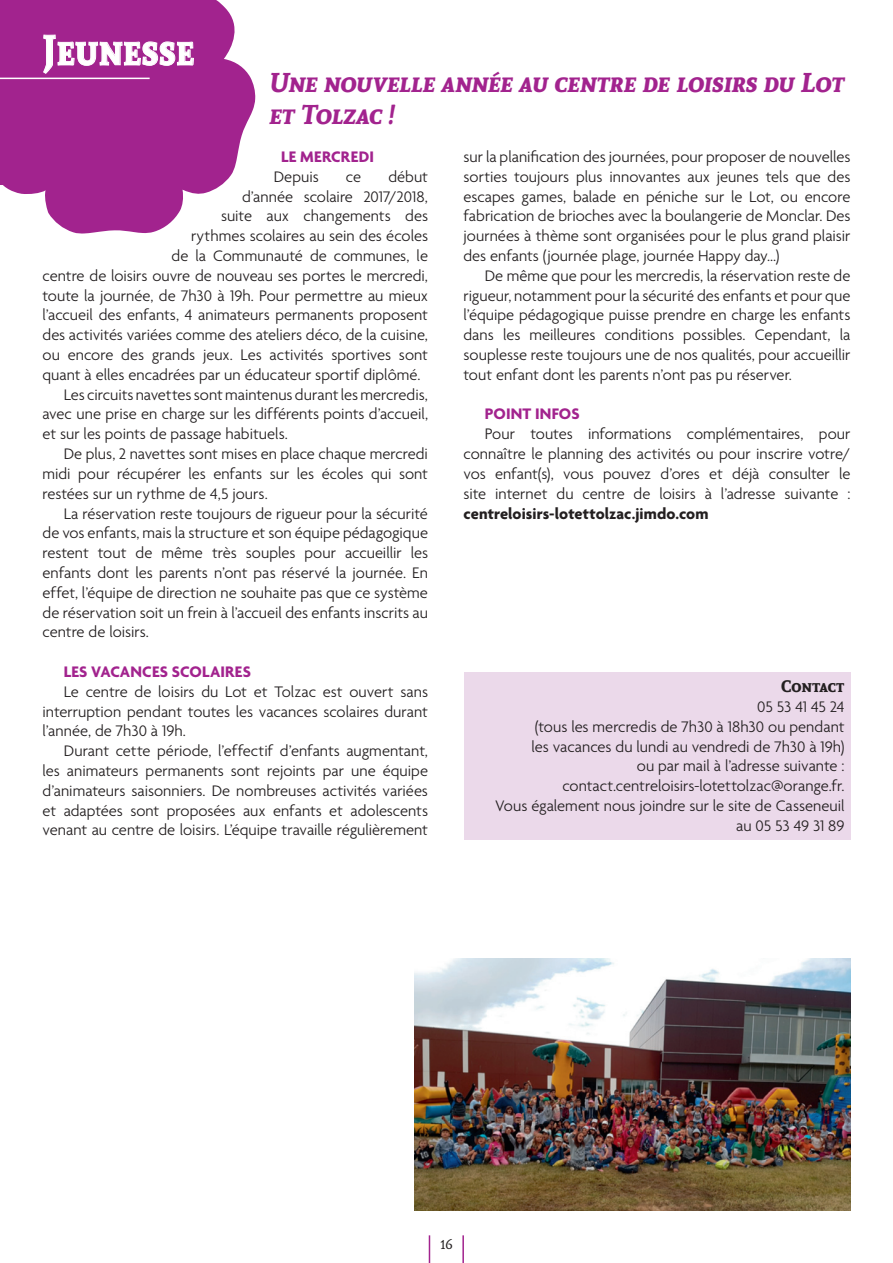
<style>
.page{position:relative;width:893px;height:1263px;background:#fff}
.page>*{position:absolute;margin:0;border:0;box-sizing:border-box;transform-origin:0 0}
.t1{font:700 42px "Andada SC";color:#fff;scale:.9 1}
.t2{font:italic 700 27px/32.4px "Andada SC";letter-spacing:-.015em;color:#a2238e}
.t3{font:300 16.5px/19.8px "Agenda";color:#231f20;text-align:justify}
.t4{font:700 16.5px "Agenda";letter-spacing:.01em;color:#a2238e}
.t5{font:700 16.5px "Agenda";letter-spacing:.005em;color:#231f20}
.t6{font:700 16.5px "Andada SC";letter-spacing:-.01em;color:#231f20}
.t7{font:13.5px "Andada SC";color:#231f20}
</style>
<div class="page">
<svg style="left:0;top:0;width:255px;height:234px;fill:#a2238e"></svg>
<svg style="left:43px;top:34px;width:151px;height:40px;background:#b0459f"></svg>
<hr style="left:0;top:78px;width:150px;height:1px;background:#fff">
<svg style="left:429px;top:1235px;width:1px;height:28px"></svg>
<hr style="left:462px;top:1235px;width:2px;height:28px;background:#a2238e">
<img style="left:415px;top:959px;width:435px;height:251px">
<div style="left:464px;top:672px;width:387px;height:168px;background:#ebd9ea"></div>
<h1 class="t1" style="left:43px;top:21px;width:171px">Jeunesse</h1>
<h2 class="t2" style="left:269px;top:65px;width:577px">Une nouvelle année au centre de loisirs du Lot et Tolzac !</h2>
<p class="t4" style="left:281px;top:147px;width:94px">LE MERCREDI</p>
<p class="t3" style="left:274px;top:166px;width:46px">Depuis</p>
<p class="t3" style="left:346px;top:166px;width:17px">ce</p>
<p class="t3" style="left:388px;top:166px;width:41px">début</p>
<p class="t3" style="left:242px;top:186px;width:187px">d’année scolaire 2017/2018,</p>
<p class="t3" style="left:221px;top:206px;width:209px">suite aux changements des</p>
<p class="t3" style="left:191px;top:226px;width:238px">rythmes scolaires au sein des écoles</p>
<p class="t3" style="left:172px;top:246px;width:258px">de la Communauté de communes, le</p>
<p class="t3" style="left:43px;top:265px;width:387px">centre de loisirs ouvre de nouveau ses portes le mercredi,</p>
<p class="t3" style="left:43px;top:285px;width:387px">toute la journée, de 7h30 à 19h. Pour permettre au mieux</p>
<p class="t3" style="left:43px;top:305px;width:387px">l’accueil des enfants, 4 animateurs permanents proposent</p>
<p class="t3" style="left:43px;top:325px;width:387px">des activités variées comme des ateliers déco, de la cuisine,</p>
<p class="t3" style="left:43px;top:345px;width:387px">ou encore des grands jeux. Les activités sportives sont</p>
<p class="t3" style="left:43px;top:364px;width:379px">quant à elles encadrées par un éducateur sportif diplômé.</p>
<p class="t3" style="left:64px;top:384px;width:366px">Les circuits navettes sont maintenus durant les mercredis,</p>
<p class="t3" style="left:43px;top:404px;width:387px">avec une prise en charge sur les différents points d’accueil,</p>
<p class="t3" style="left:43px;top:424px;width:247px">et sur les points de passage habituels.</p>
<p class="t3" style="left:64px;top:444px;width:366px">De plus, 2 navettes sont mises en place chaque mercredi</p>
<p class="t3" style="left:43px;top:463px;width:387px">midi pour récupérer les enfants sur les écoles qui sont</p>
<p class="t3" style="left:43px;top:483px;width:227px">restées sur un rythme de 4,5 jours.</p>
<p class="t3" style="left:64px;top:503px;width:366px">La réservation reste toujours de rigueur pour la sécurité</p>
<p class="t3" style="left:43px;top:523px;width:387px">de vos enfants, mais la structure et son équipe pédagogique</p>
<p class="t3" style="left:43px;top:543px;width:387px">restent tout de même très souples pour accueillir les</p>
<p class="t3" style="left:43px;top:562px;width:387px">enfants dont les parents n’ont pas réservé la journée. En</p>
<p class="t3" style="left:43px;top:582px;width:387px">effet, l’équipe de direction ne souhaite pas que ce système</p>
<p class="t3" style="left:43px;top:602px;width:387px">de réservation soit un frein à l’accueil des enfants inscrits au</p>
<p class="t3" style="left:43px;top:622px;width:108px">centre de loisirs.</p>
<p class="t4" style="left:64px;top:661px;width:189px">LES VACANCES SCOLAIRES</p>
<p class="t3" style="left:43px;top:681px;width:387px;text-indent:21px">Le centre de loisirs du Lot et Tolzac est ouvert sans interruption pendant toutes les vacances scolaires durant l’année, de 7h30 à 19h.</p>
<p class="t3" style="left:43px;top:741px;width:387px;text-indent:21px">Durant cette période, l’effectif d’enfants augmentant, les animateurs permanents sont rejoints par une équipe d’animateurs saisonniers. De nombreuses activités variées et adaptées sont proposées aux enfants et adolescents venant au centre de loisirs. L’équipe travaille régulièrement</p>
<p class="t3" style="left:463px;top:147px;width:388px">sur la planification des journées, pour proposer de nouvelles sorties toujours plus innovantes aux jeunes tels que des escapes games, balade en péniche sur le Lot, ou encore fabrication de brioches avec la boulangerie de Monclar. Des journées à thème sont organisées pour le plus grand plaisir des enfants (journée plage, journée Happy day...)</p>
<p class="t3" style="left:463px;top:265px;width:388px;text-indent:21px">De même que pour les mercredis, la réservation reste de rigueur, notamment pour la sécurité des enfants et pour que l’équipe pédagogique puisse prendre en charge les enfants dans les meilleures conditions possibles. Cependant, la souplesse reste toujours une de nos qualités, pour accueillir tout enfant dont les parents n’ont pas pu réserver.</p>
<p class="t4" style="left:485px;top:404px;width:96px">POINT INFOS</p>
<p class="t3" style="left:463px;top:424px;width:388px;text-indent:21px">Pour toutes informations complémentaires, pour connaître le planning des activités ou pour inscrire votre/ vos enfant(s), vous pouvez d’ores et déjà consulter le site internet du centre de loisirs à l’adresse suivante :</p>
<p class="t5" style="left:463px;top:503px;width:247px">centreloisirs-lotettolzac.jimdo.com</p>
<p class="t6" style="left:781px;top:675px;width:65px">Contact</p>
<p class="t3" style="left:495px;top:696px;width:351px;text-align:right">05 53 41 45 24<br>(tous les mercredis de 7h30 à 18h30 ou pendant<br>les vacances du lundi au vendredi de 7h30 à 19h)<br>ou par mail à l’adresse suivante : contact.centreloisirs-lotettolzac@orange.fr.<br>Vous également nous joindre sur le site de Casseneuil au 05 53 49 31 89</p>
<p class="t7" style="left:440px;top:1236px;width:14px">16</p>
</div>
